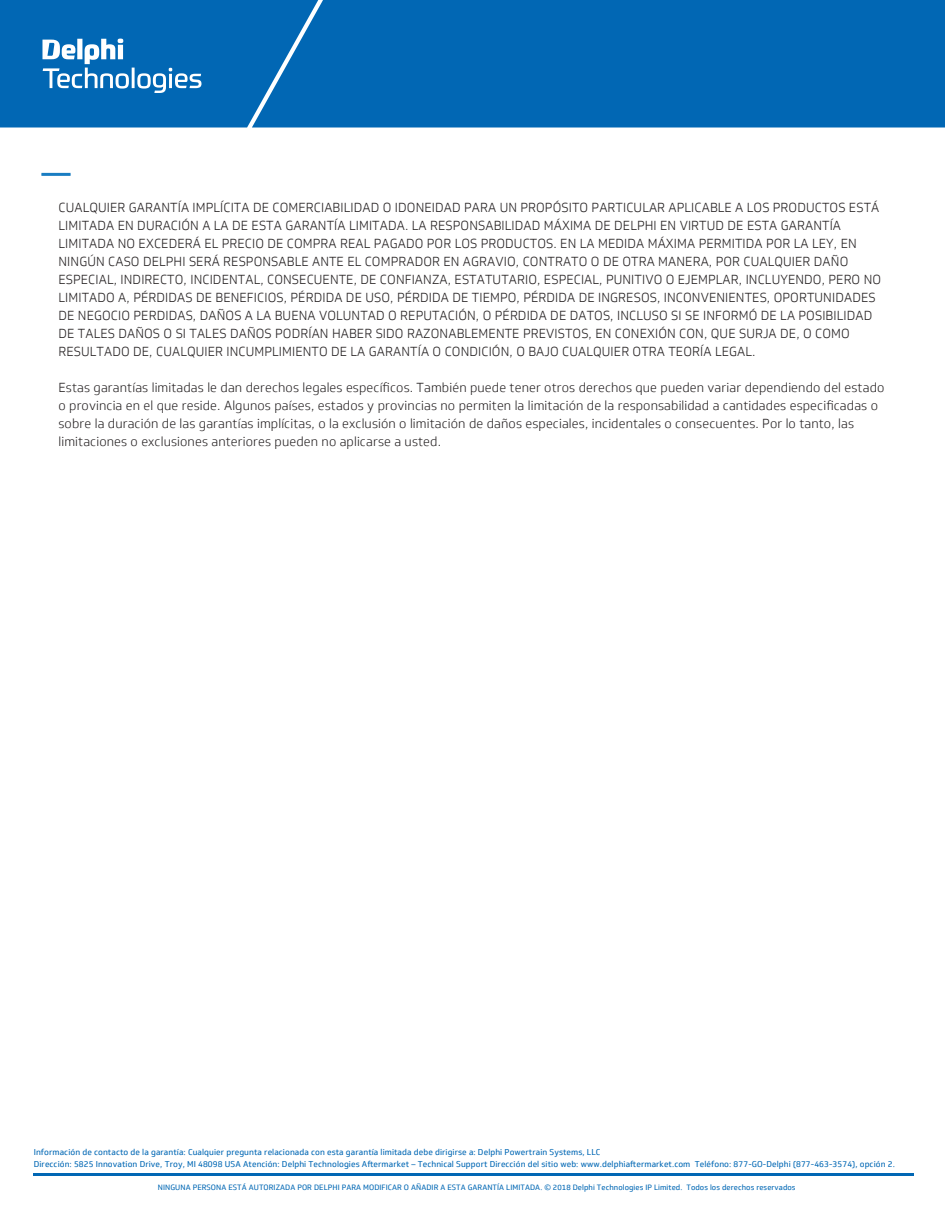
<style>
.page{position:relative;width:945px;height:1215px;background:#fff}
.page>*{position:absolute;margin:0;border:0;box-sizing:border-box;transform-origin:0 0}
.t1{font:300 12.75px/18px "Soleto";letter-spacing:.01em;color:#231f20}
.t2{font:8.25px/12px "Soleto";letter-spacing:.01em;color:#0167b4}
.t3{font:7.5px "Soleto";letter-spacing:.01em;color:#0167b4}
</style>
<div class="page">
<div style="left:0;top:0;width:945px;height:128px;background:#0167b4"></div>
<hr style="left:41px;top:173px;width:30px;height:3px;background:#197dc2">
<hr style="left:33px;top:1174px;width:881px;height:2px;background:#0167b4">
<svg style="left:42px;top:39px;width:159px;height:54px"></svg>
<p class="t1" style="left:58px;top:199px;width:824px">CUALQUIER GARANTÍA IMPLÍCITA DE COMERCIABILIDAD O IDONEIDAD PARA UN PROPÓSITO PARTICULAR APLICABLE A LOS PRODUCTOS ESTÁ LIMITADA EN DURACIÓN A LA DE ESTA GARANTÍA LIMITADA. LA RESPONSABILIDAD MÁXIMA DE DELPHI EN VIRTUD DE ESTA GARANTÍA LIMITADA NO EXCEDERÁ EL PRECIO DE COMPRA REAL PAGADO POR LOS PRODUCTOS. EN LA MEDIDA MÁXIMA PERMITIDA POR LA LEY, EN NINGÚN CASO DELPHI SERÁ RESPONSABLE ANTE EL COMPRADOR EN AGRAVIO, CONTRATO O DE OTRA MANERA, POR CUALQUIER DAÑO ESPECIAL, INDIRECTO, INCIDENTAL, CONSECUENTE, DE CONFIANZA, ESTATUTARIO, ESPECIAL, PUNITIVO O EJEMPLAR, INCLUYENDO, PERO NO LIMITADO A, PÉRDIDAS DE BENEFICIOS, PÉRDIDA DE USO, PÉRDIDA DE TIEMPO, PÉRDIDA DE INGRESOS, INCONVENIENTES, OPORTUNIDADES DE NEGOCIO PERDIDAS, DAÑOS A LA BUENA VOLUNTAD O REPUTACIÓN, O PÉRDIDA DE DATOS, INCLUSO SI SE INFORMÓ DE LA POSIBILIDAD DE TALES DAÑOS O SI TALES DAÑOS PODRÍAN HABER SIDO RAZONABLEMENTE PREVISTOS, EN CONEXIÓN CON, QUE SURJA DE, O COMO RESULTADO DE, CUALQUIER INCUMPLIMIENTO DE LA GARANTÍA O CONDICIÓN, O BAJO CUALQUIER OTRA TEORÍA LEGAL.</p>
<p class="t1" style="left:58px;top:379px;width:827px">Estas garantías limitadas le dan derechos legales específicos. También puede tener otros derechos que pueden variar dependiendo del estado o provincia en el que reside. Algunos países, estados y provincias no permiten la limitación de la responsabilidad a cantidades especificadas o sobre la duración de las garantías implícitas, o la exclusión o limitación de daños especiales, incidentales o consecuentes. Por lo tanto, las limitaciones o exclusiones anteriores pueden no aplicarse a usted.</p>
<p class="t2" style="left:34px;top:1146px;width:863px">Información de contacto de la garantía: Cualquier pregunta relacionada con esta garantía limitada debe dirigirse a: Delphi Powertrain Systems, LLC<br>Dirección: 5825 Innovation Drive, Troy, MI 48098 USA Atención: Delphi Technologies Aftermarket – Technical Support Dirección del sitio web: www.delphiaftermarket.com Teléfono: 877-GO-Delphi (877-463-3574), opción 2.</p>
<p class="t3" style="left:158px;top:1182px;width:639px">NINGUNA PERSONA ESTÁ AUTORIZADA POR DELPHI PARA MODIFICAR O AÑADIR A ESTA GARANTÍA LIMITADA. © 2018 Delphi Technologies IP Limited. Todos los derechos reservados</p>
</div>
